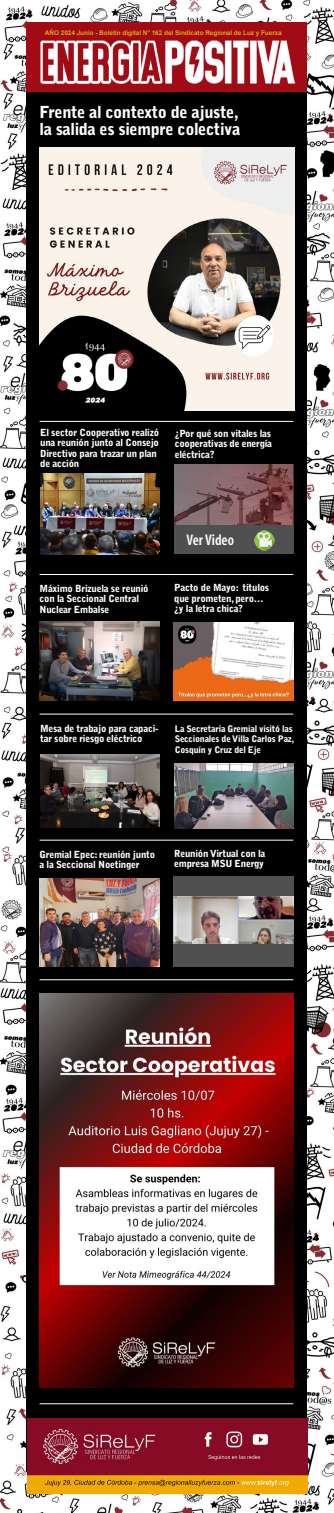
<style>
.page{position:relative;width:334px;height:1513px;background:#fff}
.page>*{position:absolute;margin:0;border:0;box-sizing:border-box;transform-origin:0 0}
.t1{font:900 16.5px "Bell Gothic Std";letter-spacing:-.025em;color:#fff}
.t2{font:600 condensed 15.45px "Myriad";color:#fff}
.t3{font:900 9.75px/10.5px "Bell Gothic Std";letter-spacing:-.025em;color:#fff}
.t4{font:900 9px/10.5px "Bell Gothic Std";letter-spacing:-.025em;color:#fff}
.t5{font:700 6.45px "Arial";letter-spacing:-.01em;color:#dfa915}
</style>
<div class="page">
<img style="left:0;top:0;width:334px;height:1512px">
<div style="left:26px;top:78px;width:280px;height:1393px;background:#000"></div>
<img style="left:27px;top:1418px;width:280px;height:74px">
<div style="left:27px;top:22px;width:280px;height:70px;background:#a00b16"></div>
<img style="left:40px;top:40px;width:256px;height:44px">
<img style="left:40px;top:148px;width:254px;height:262px">
<hr style="left:40px;top:421px;width:253px;height:1px;background:#fff">
<img style="left:40px;top:621px;width:119px;height:79px">
<img style="left:40px;top:878px;width:119px;height:88px">
<img style="left:40px;top:993px;width:254px;height:394px">
<img style="left:173px;top:622px;width:121px;height:79px">
<div style="left:173px;top:876px;width:121px;height:90px;background:#505050"></div>
<img style="left:173px;top:896px;width:121px;height:47px">
<img style="left:174px;top:464px;width:120px;height:61px">
<img style="left:174px;top:764px;width:120px;height:64px">
<img style="left:40px;top:473px;width:120px;height:81px">
<img style="left:40px;top:754px;width:120px;height:73px">
<hr style="left:40px;top:574px;width:253px;height:1px;background:#fff">
<hr style="left:40px;top:839px;width:253px;height:1px;background:#fff">
<hr style="left:40px;top:713px;width:253px;height:1px;background:#fff">
<hr style="left:40px;top:979px;width:253px;height:1px;background:#fff">
<hr style="left:40px;top:1402px;width:253px;height:1px;background:#fff">
<div style="left:174px;top:525px;width:120px;height:29px;background:#505050"></div>
<img style="left:254px;top:530px;width:21px;height:21px">
<p class="t5" style="left:45px;top:28px;width:238px">AÑO 2024 Junio - Boletín digital N° 162 del Sindicato Regional de Luz y Fuerza</p>
<p class="t1" style="left:40px;top:102px;width:200px">Frente al contexto de ajuste,</p>
<p class="t1" style="left:40px;top:120px;width:202px">la salida es siempre colectiva</p>
<p class="t3" style="left:40px;top:427px;width:120px">El sector Cooperativo realizó una reunión junto al Consejo<br>Directivo para trazar un plan de acción</p>
<p class="t3" style="left:175px;top:428px;width:99px;text-align:justify">¿Por qué son vitales las cooperativas de energía eléctrica?</p>
<p class="t3" style="left:40px;top:583px;width:110px">Máximo Brizuela se reunió con la Seccional Central<br>Nuclear Embalse</p>
<p class="t2" style="left:186px;top:532px;width:49px">Ver Video</p>
<p class="t3" style="left:174px;top:582px;width:97px">Pacto de Mayo: títulos</p>
<p class="t3" style="left:174px;top:593px;width:91px">que prometen, pero…</p>
<p class="t3" style="left:174px;top:603px;width:70px">¿y la letra chica?</p>
<p class="t3" style="left:40px;top:722px;width:120px">Mesa de trabajo para capaci&shy;tar sobre riesgo eléctrico</p>
<p class="t4" style="left:175px;top:723px;width:121px">La Secretaría Gremial visitó las<br>Seccionales de Villa Carlos Paz,<br>Cosquín y Cruz del Eje</p>
<p class="t3" style="left:40px;top:848px;width:117px">Gremial Epec: reunión junto a la Seccional Noetinger</p>
<p class="t3" style="left:174px;top:848px;width:93px">Reunión Virtual con la</p>
<p class="t3" style="left:174px;top:858px;width:91px">empresa MSU Energy</p>
</div>
